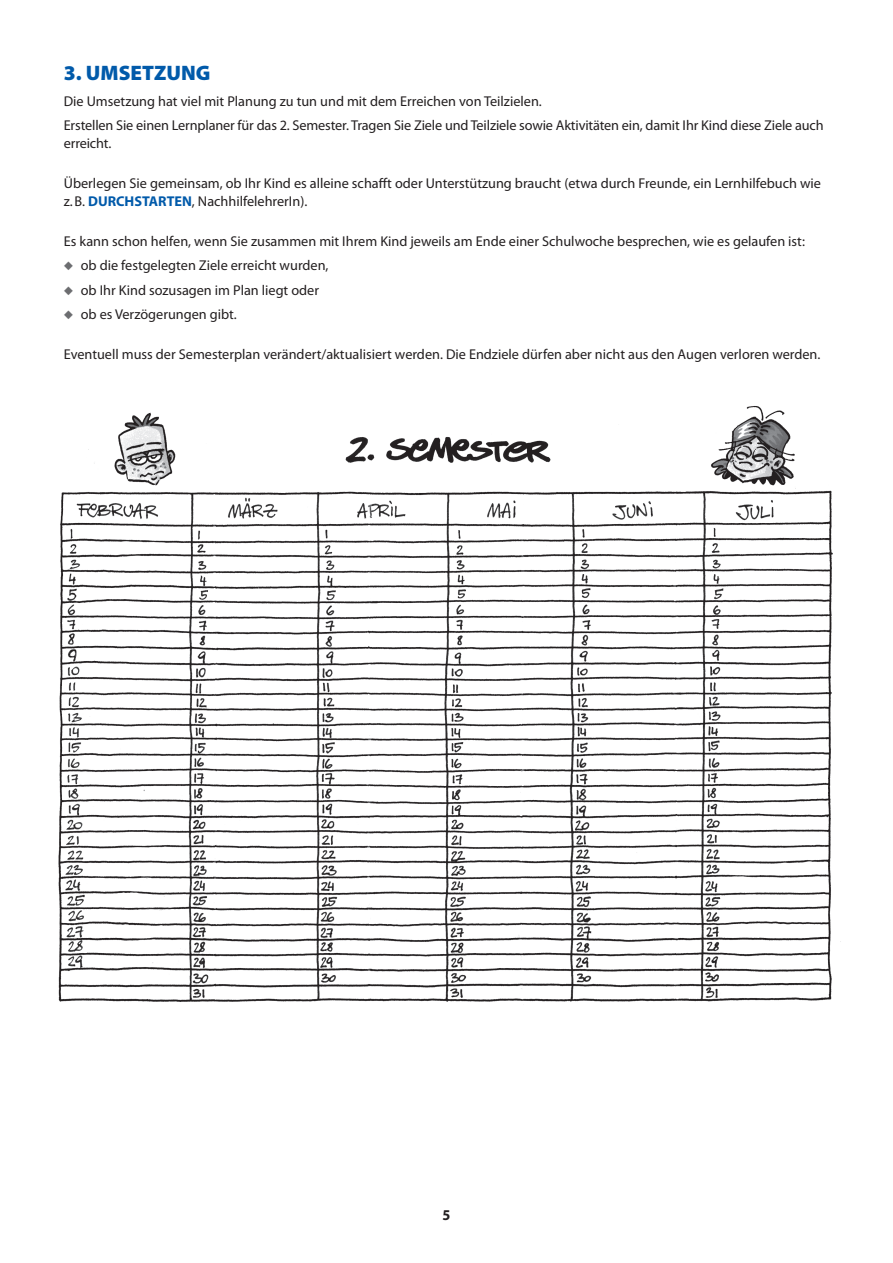
<style>
.page{position:relative;width:893px;height:1263px;background:#fff}
.page>*{position:absolute;margin:0;border:0;box-sizing:border-box;transform-origin:0 0}
.t1{font:900 21px "Myriad Pro";color:#015aaa}
.t2{font:700 15px "Myriad Pro";color:#231f20;scale:.95 1}
.t3{font:14.25px/24.5px "Myriad Pro";color:#231f20}
.s1{font-weight:700;color:#015aaa}
.s2{color:#6c6d70}
</style>
<div class="page">
<img style="left:58px;top:406px;width:783px;height:596px">
<h1 class="t1" style="left:64px;top:61px;width:148px">3. UMSETZUNG</h1>
<p class="t3" style="left:64px;top:89px;width:761px">Die Umsetzung hat viel mit Planung zu tun und mit dem Erreichen von Teilzielen.<br>Erstellen Sie einen Lernplaner für das 2. Semester. Tragen Sie Ziele und Teilziele sowie Aktivitäten ein, damit Ihr Kind diese Ziele auch</p>
<p class="t3" style="left:64px;top:132px;width:49px">erreicht.</p>
<p class="t3" style="left:64px;top:175px;width:759px;line-height:18px">Überlegen Sie gemeinsam, ob Ihr Kind es alleine schafft oder Unterstützung braucht (etwa durch Freunde, ein Lernhilfebuch wie z.B. <span class="s1">DURCHSTARTEN</span>, NachhilfelehrerIn).</p>
<p class="t3" style="left:64px;top:229px;width:743px">Es kann schon helfen, wenn Sie zusammen mit Ihrem Kind jeweils am Ende einer Schulwoche besprechen, wie es gelaufen ist:</p>
<p class="t3" style="left:64px;top:254px;width:266px"><span class="s2">◆</span> ob die festgelegten Ziele erreicht wurden,</p>
<p class="t3" style="left:64px;top:278px;width:257px"><span class="s2">◆</span> ob Ihr Kind sozusagen im Plan liegt oder</p>
<p class="t3" style="left:64px;top:302px;width:175px"><span class="s2">◆</span> ob es Verzögerungen gibt.</p>
<p class="t3" style="left:64px;top:342px;width:758px">Eventuell muss der Semesterplan verändert/aktualisiert werden. Die Endziele dürfen aber nicht aus den Augen verloren werden.</p>
<p class="t2" style="left:442px;top:1207px;width:10px">5</p>
</div>
